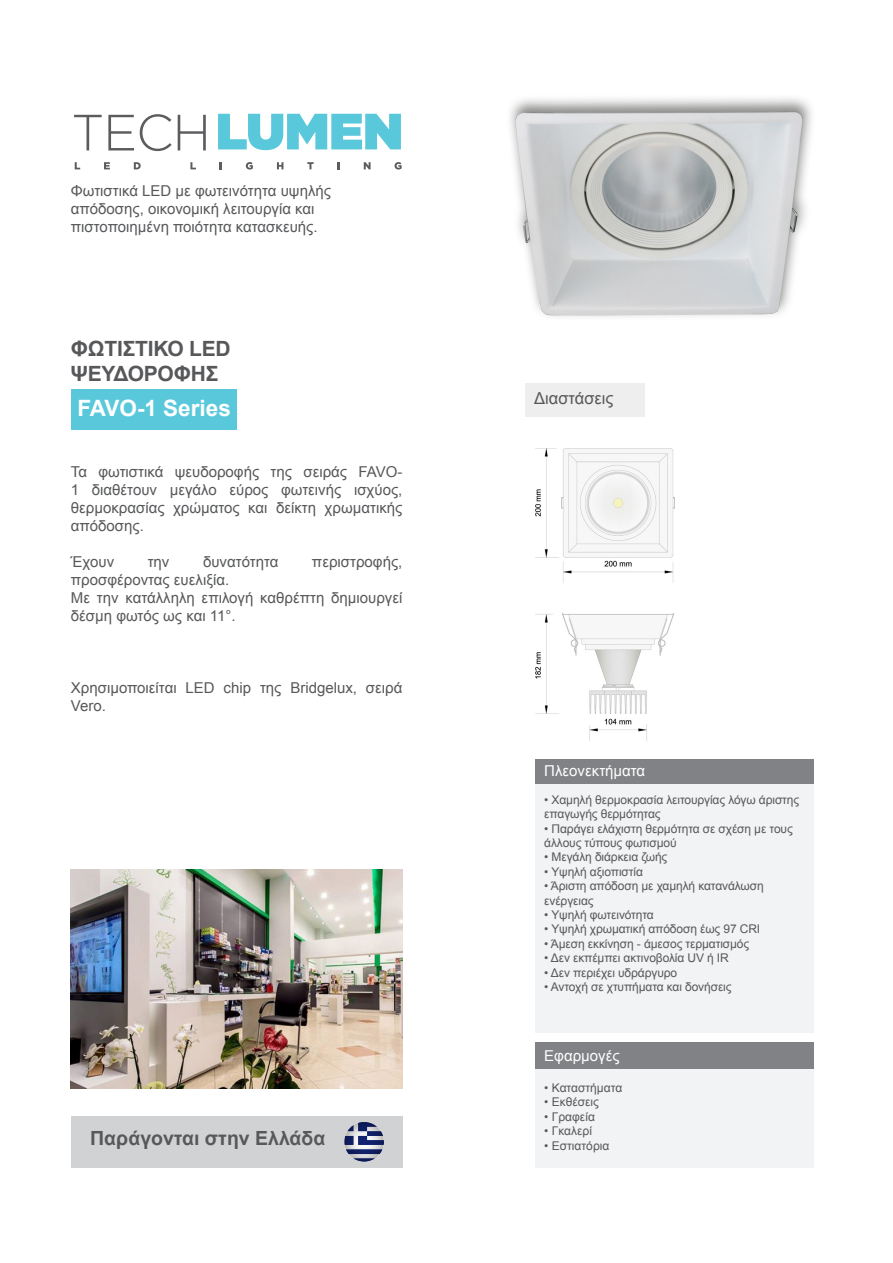
<style>
.page{position:relative;width:893px;height:1263px;background:#fff}
.page>*{position:absolute;margin:0;border:0;box-sizing:border-box;transform-origin:0 0}
.t1{font:700 22.5px "Arial";color:#fff}
.t2{font:700 21px/25.2px "Arial";letter-spacing:-.01em;color:#57585a}
.t3{font:700 19.5px "Arial";color:#57585a}
.t4{font:16.5px "Arial";color:#57585a}
.t5{font:15px/18px "Arial";color:#57585a}
.t6{font:15px "Arial";color:#fff}
.t7{font:12px/14.4px "Arial";letter-spacing:-.01em;color:#57585a}
</style>
<div class="page">
<img style="left:71px;top:869px;width:331px;height:219px">
<div style="left:71px;top:389px;width:166px;height:41px;background:#5ac8db"></div>
<div style="left:71px;top:1116px;width:331px;height:51px;background:#d1d2d4"></div>
<div style="left:535px;top:759px;width:279px;height:26px;background:#808285"></div>
<div style="left:535px;top:784px;width:279px;height:248px;background:#f2f3f4"></div>
<div style="left:535px;top:1043px;width:279px;height:26px;background:#808285"></div>
<div style="left:535px;top:1069px;width:279px;height:98px;background:#f2f3f4"></div>
<img style="left:344px;top:1122px;width:40px;height:39px">
<img style="left:510px;top:98px;width:302px;height:219px">
<img style="left:535px;top:448px;width:140px;height:292px">
<div style="left:525px;top:383px;width:119px;height:34px;background:#eeeeef"></div>
<svg style="left:75px;top:162px;width:5px;height:7px"></svg>
<svg style="left:104px;top:162px;width:6px;height:7px"></svg>
<svg style="left:134px;top:162px;width:7px;height:7px"></svg>
<svg style="left:190px;top:162px;width:6px;height:7px"></svg>
<svg style="left:220px;top:162px;width:2px;height:7px"></svg>
<svg style="left:246px;top:162px;width:7px;height:8px"></svg>
<svg style="left:277px;top:162px;width:6px;height:7px"></svg>
<svg style="left:307px;top:162px;width:7px;height:7px"></svg>
<svg style="left:337px;top:162px;width:2px;height:7px"></svg>
<svg style="left:364px;top:162px;width:7px;height:7px"></svg>
<svg style="left:395px;top:162px;width:7px;height:8px"></svg>
<svg style="left:218px;top:114px;width:183px;height:36px"></svg>
<svg style="left:74px;top:115px;width:28px;height:35px"></svg>
<svg style="left:108px;top:115px;width:26px;height:35px"></svg>
<svg style="left:140px;top:114px;width:32px;height:37px"></svg>
<svg style="left:178px;top:115px;width:28px;height:35px"></svg>
<p class="t5" style="left:71px;top:182px;width:262px">Φωτιστικά LED με φωτεινότητα υψηλής απόδοσης, οικονομική λειτουργία και πιστοποιημένη ποιότητα κατασκευής.</p>
<p class="t2" style="left:71px;top:336px;width:161px">ΦΩΤΙΣΤΙΚΟ LED<br>ΨΕΥΔΟΡΟΦΗΣ</p>
<p class="t1" style="left:77px;top:393px;width:155px">FAVO-1 Series</p>
<p class="t5" style="left:71px;top:463px;width:333px;text-align:justify">Τα φωτιστικά ψευδοροφής της σειράς FAVO-1 διαθέτουν μεγάλο εύρος φωτεινής ισχύος, θερμοκρασίας χρώματος και δείκτη χρωματικής απόδοσης.</p>
<p class="t5" style="left:71px;top:553px;width:45px">Έχουν</p>
<p class="t5" style="left:148px;top:553px;width:23px">την</p>
<p class="t5" style="left:203px;top:553px;width:77px">δυνατότητα</p>
<p class="t5" style="left:312px;top:553px;width:92px">περιστροφής,</p>
<p class="t5" style="left:71px;top:571px;width:160px">προσφέροντας ευελιξία.</p>
<p class="t5" style="left:71px;top:589px;width:333px">Με την κατάλληλη επιλογή καθρέπτη δημιουργεί δέσμη φωτός ως και 11°.</p>
<p class="t5" style="left:71px;top:679px;width:333px">Χρησιμοποιείται LED chip της Bridgelux, σειρά<br>Vero.</p>
<p class="t4" style="left:534px;top:387px;width:81px">Διαστάσεις</p>
<p class="t6" style="left:544px;top:761px;width:103px">Πλεονεκτήματα</p>
<p class="t7" style="left:544px;top:792px;width:256px">• Χαμηλή θερμοκρασία λειτουργίας λόγω άριστης επαγωγής θερμότητας</p>
<p class="t7" style="left:544px;top:821px;width:250px">• Παράγει ελάχιστη θερμότητα σε σχέση με τους άλλους τύπους φωτισμού</p>
<p class="t7" style="left:544px;top:850px;width:125px">• Μεγάλη διάρκεια ζωής</p>
<p class="t7" style="left:544px;top:864px;width:100px">• Υψηλή αξιοπιστία</p>
<p class="t7" style="left:544px;top:879px;width:221px">• Άριστη απόδοση με χαμηλή κατανάλωση ενέργειας</p>
<p class="t7" style="left:544px;top:908px;width:111px">• Υψηλή φωτεινότητα</p>
<p class="t7" style="left:544px;top:922px;width:217px">• Υψηλή χρωματική απόδοση έως 97 CRI</p>
<p class="t7" style="left:544px;top:936px;width:207px">• Άμεση εκκίνηση - άμεσος τερματισμός</p>
<p class="t7" style="left:544px;top:951px;width:186px">• Δεν εκπέμπει ακτινοβολία UV ή IR</p>
<p class="t7" style="left:544px;top:965px;width:134px">• Δεν περιέχει υδράργυρο</p>
<p class="t7" style="left:544px;top:980px;width:189px">• Αντοχή σε χτυπήματα και δονήσεις</p>
<p class="t6" style="left:544px;top:1045px;width:77px">Εφαρμογές</p>
<p class="t7" style="left:544px;top:1081px;width:80px">• Καταστήματα</p>
<p class="t7" style="left:544px;top:1095px;width:56px">• Εκθέσεις</p>
<p class="t7" style="left:544px;top:1109px;width:52px">• Γραφεία</p>
<p class="t7" style="left:544px;top:1124px;width:49px">• Γκαλερί</p>
<p class="t3" style="left:90px;top:1125px;width:237px">Παράγονται στην Ελλάδα</p>
<p class="t7" style="left:544px;top:1138px;width:67px">• Εστιατόρια</p>
</div>
